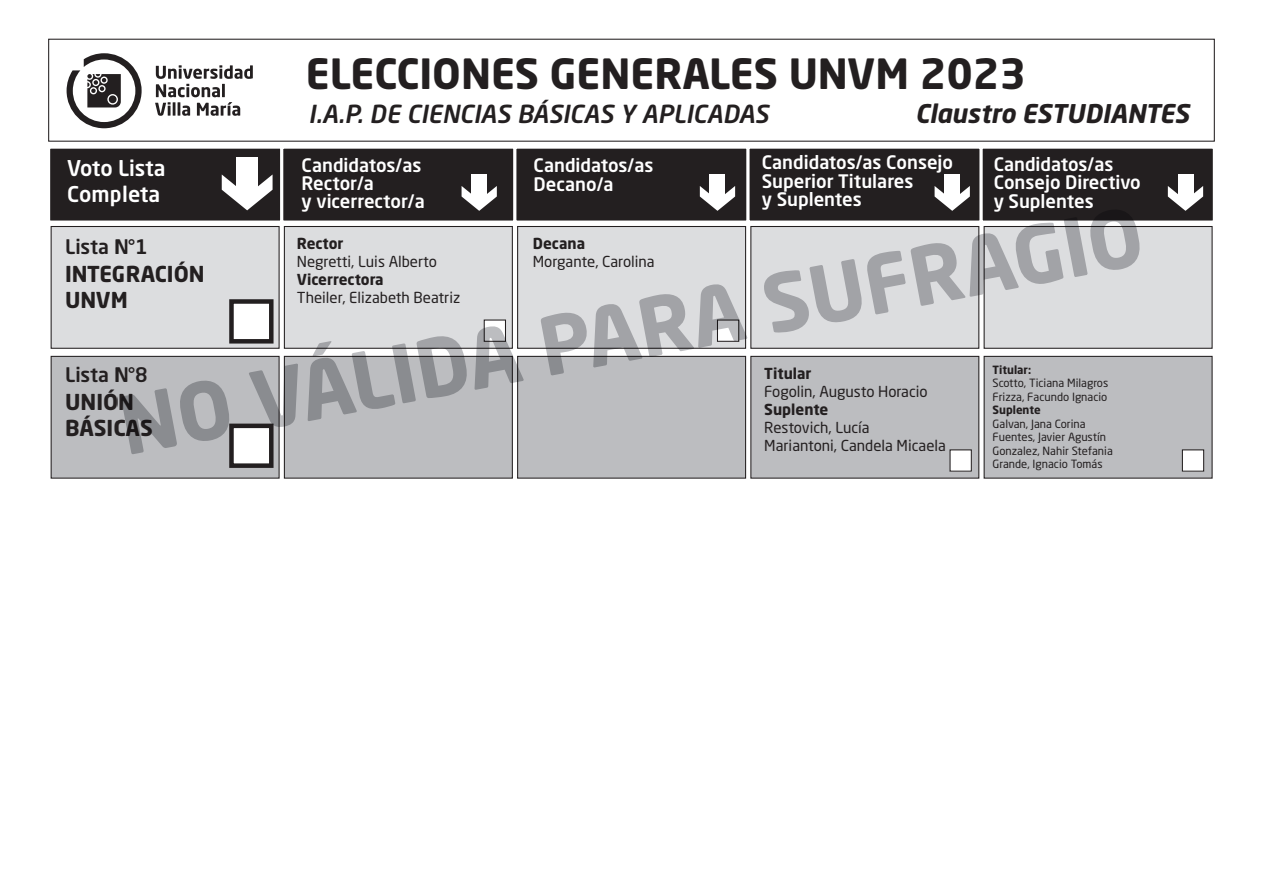
<style>
.page{position:relative;width:1263px;height:893px;background:#fff}
.page>*{position:absolute;margin:0;border:0;box-sizing:border-box;transform-origin:0 0}
.t1{font:700 79.2px "Neo Sans Std";color:#bcbdc0}
.t2{font:700 41.25px "Neo Sans Std";color:#231f20}
.t3{font:italic 700 25.5px "Neo Sans Std";color:#231f20}
.t4{font:italic 500 24.6px "Neo Sans Std";color:#231f20}
.t5{font:700 21.75px/26.1px "Neo Sans Std";color:#231f20}
.t6{font:500 21.45px/25.8px "Neo Sans Std";color:#fff}
.t7{font:500 19.8px "Neo Sans Std";color:#231f20}
.t8{font:500 18.45px/18.5px "Neo Sans Std";color:#fff}
.t9{font:15px/18px "Neo Sans Std";color:#231f20}
.t10{font:700 15px "Neo Sans Std";color:#231f20}
.t11{font:11.25px/13.5px "Neo Sans Std";color:#231f20}
.t12{font:700 11.25px "Neo Sans Std";color:#231f20}
</style>
<div class="page">
<div style="left:48px;top:39px;width:1167px;height:103px;border:1px solid #231f20"></div>
<svg style="left:155px;top:65px;width:98px;height:51px"></svg>
<svg style="left:67px;top:53px;width:75px;height:75px"></svg>
<div style="left:51px;top:226px;width:228px;height:122px;background:#dcdddf"></div>
<div style="left:51px;top:226px;width:229px;height:123px;border:1px solid #231f20"></div>
<div style="left:284px;top:226px;width:228px;height:122px;background:#dcdddf"></div>
<div style="left:284px;top:226px;width:229px;height:123px;border:1px solid #231f20"></div>
<div style="left:484px;top:320px;width:21px;height:21px;background:#fff"></div>
<div style="left:484px;top:319px;width:22px;height:23px;border:1px solid #231f20"></div>
<div style="left:518px;top:226px;width:228px;height:122px;background:#dcdddf"></div>
<div style="left:517px;top:226px;width:229px;height:123px;border:1px solid #231f20"></div>
<div style="left:717px;top:320px;width:22px;height:21px;background:#fff"></div>
<div style="left:717px;top:319px;width:22px;height:23px;border:1px solid #231f20"></div>
<div style="left:231px;top:301px;width:40px;height:40px;background:#fff"></div>
<div style="left:229px;top:299px;width:45px;height:45px;border:4px solid #231f20"></div>
<div style="left:751px;top:226px;width:228px;height:122px;background:#dcdddf"></div>
<div style="left:750px;top:226px;width:229px;height:123px;border:1px solid #231f20"></div>
<div style="left:984px;top:226px;width:228px;height:122px;background:#dcdddf"></div>
<div style="left:983px;top:226px;width:229px;height:123px;border:1px solid #231f20"></div>
<div style="left:49px;top:147px;width:233px;height:75px;background:#231f20"></div>
<div style="left:47px;top:146px;width:236px;height:78px;border:3px solid #fff"></div>
<div style="left:282px;top:147px;width:233px;height:75px;background:#231f20"></div>
<div style="left:280px;top:146px;width:236px;height:78px;border:3px solid #fff"></div>
<div style="left:515px;top:147px;width:233px;height:75px;background:#231f20"></div>
<div style="left:513px;top:146px;width:236px;height:78px;border:3px solid #fff"></div>
<div style="left:748px;top:147px;width:233px;height:75px;background:#231f20"></div>
<div style="left:746px;top:146px;width:237px;height:78px;border:3px solid #fff"></div>
<div style="left:981px;top:147px;width:233px;height:75px;background:#231f20"></div>
<div style="left:980px;top:146px;width:236px;height:78px;border:3px solid #fff"></div>
<svg style="left:222px;top:174px;width:51px;height:36px"></svg>
<div style="left:236px;top:157px;width:22px;height:40px;background:#fff"></div>
<svg style="left:1168px;top:186px;width:35px;height:25px"></svg>
<div style="left:1178px;top:174px;width:15px;height:27px;background:#fff"></div>
<svg style="left:934px;top:186px;width:36px;height:25px"></svg>
<div style="left:945px;top:174px;width:15px;height:27px;background:#fff"></div>
<svg style="left:700px;top:186px;width:35px;height:25px"></svg>
<div style="left:710px;top:174px;width:15px;height:27px;background:#fff"></div>
<svg style="left:462px;top:186px;width:35px;height:25px"></svg>
<div style="left:472px;top:174px;width:15px;height:27px;background:#fff"></div>
<div style="left:51px;top:356px;width:228px;height:122px;background:#bcbdc0"></div>
<div style="left:51px;top:356px;width:229px;height:123px;border:1px solid #231f20"></div>
<div style="left:284px;top:356px;width:228px;height:122px;background:#bcbdc0"></div>
<div style="left:284px;top:356px;width:229px;height:123px;border:1px solid #231f20"></div>
<div style="left:518px;top:356px;width:228px;height:122px;background:#bcbdc0"></div>
<div style="left:517px;top:356px;width:229px;height:123px;border:1px solid #231f20"></div>
<div style="left:751px;top:356px;width:228px;height:122px;background:#bcbdc0"></div>
<div style="left:750px;top:356px;width:229px;height:123px;border:1px solid #231f20"></div>
<div style="left:984px;top:356px;width:228px;height:122px;background:#bcbdc0"></div>
<div style="left:983px;top:356px;width:229px;height:123px;border:1px solid #231f20"></div>
<div style="left:231px;top:426px;width:40px;height:40px;background:#fff"></div>
<div style="left:229px;top:424px;width:45px;height:44px;border:4px solid #231f20"></div>
<div style="left:950px;top:450px;width:21px;height:21px;background:#fff"></div>
<div style="left:1182px;top:450px;width:22px;height:21px;background:#fff"></div>
<div style="left:1182px;top:449px;width:22px;height:23px;border:1px solid #231f20"></div>
<h2 class="t2" style="left:306px;top:47px;width:722px">ELECCIONES GENERALES UNVM 2023</h2>
<h3 class="t4" style="left:309px;top:98px;width:461px">I.A.P. DE CIENCIAS BÁSICAS Y APLICADAS</h3>
<h3 class="t3" style="left:915px;top:97px;width:275px">Claustro ESTUDIANTES</h3>
<p class="t6" style="left:67px;top:155px;width:100px">Voto Lista<br>Completa</p>
<p class="t8" style="left:302px;top:155px;width:125px">Candidatos/as<br>Rector/a<br>y vicerrector/a</p>
<p class="t8" style="left:534px;top:156px;width:121px">Candidatos/as<br>Decano/a</p>
<p class="t8" style="left:762px;top:153px;width:193px">Candidatos/as Consejo<br>Superior Titulares<br>y Suplentes</p>
<p class="t8" style="left:994px;top:154px;width:149px">Candidatos/as<br>Consejo Directivo y Suplentes</p>
<h1 class="t1" style="left:111px;top:380px;width:1041px;rotate:-11deg">NO VÁLIDA PARA SUFRAGIO</h1>
<p class="t10" style="left:297px;top:234px;width:48px">Rector</p>
<p class="t9" style="left:297px;top:253px;width:142px">Negretti, Luis Alberto</p>
<p class="t10" style="left:297px;top:270px;width:88px">Vicerrectora</p>
<p class="t9" style="left:297px;top:289px;width:165px">Theiler, Elizabeth Beatriz</p>
<p class="t10" style="left:533px;top:234px;width:54px">Decana</p>
<p class="t9" style="left:533px;top:253px;width:123px">Morgante, Carolina</p>
<p class="t7" style="left:65px;top:234px;width:84px">Lista N°1</p>
<p class="t5" style="left:65px;top:260px;width:141px">INTEGRACIÓN<br>UNVM</p>
<p class="t12" style="left:992px;top:362px;width:40px">Titular:</p>
<p class="t11" style="left:992px;top:376px;width:117px">Scotto, Ticiana Milagros<br>Frizza, Facundo Ignacio</p>
<p class="t12" style="left:992px;top:403px;width:50px">Suplente</p>
<p class="t11" style="left:992px;top:417px;width:122px">Galvan, Jana Corina<br>Fuentes, Javier Agustín<br>Gonzalez, Nahir Stefania<br>Grande, Ignacio Tomás</p>
<p class="t7" style="left:65px;top:362px;width:84px">Lista N°8</p>
<p class="t5" style="left:65px;top:388px;width:89px">UNIÓN<br>BÁSICAS</p>
<p class="t10" style="left:764px;top:363px;width:49px">Titular</p>
<p class="t9" style="left:764px;top:382px;width:165px">Fogolin, Augusto Horacio</p>
<p class="t10" style="left:764px;top:399px;width:66px">Suplente</p>
<p class="t9" style="left:764px;top:418px;width:183px">Restovich, Lucía<br>Mariantoni, Candela Micaela</p>
</div>
